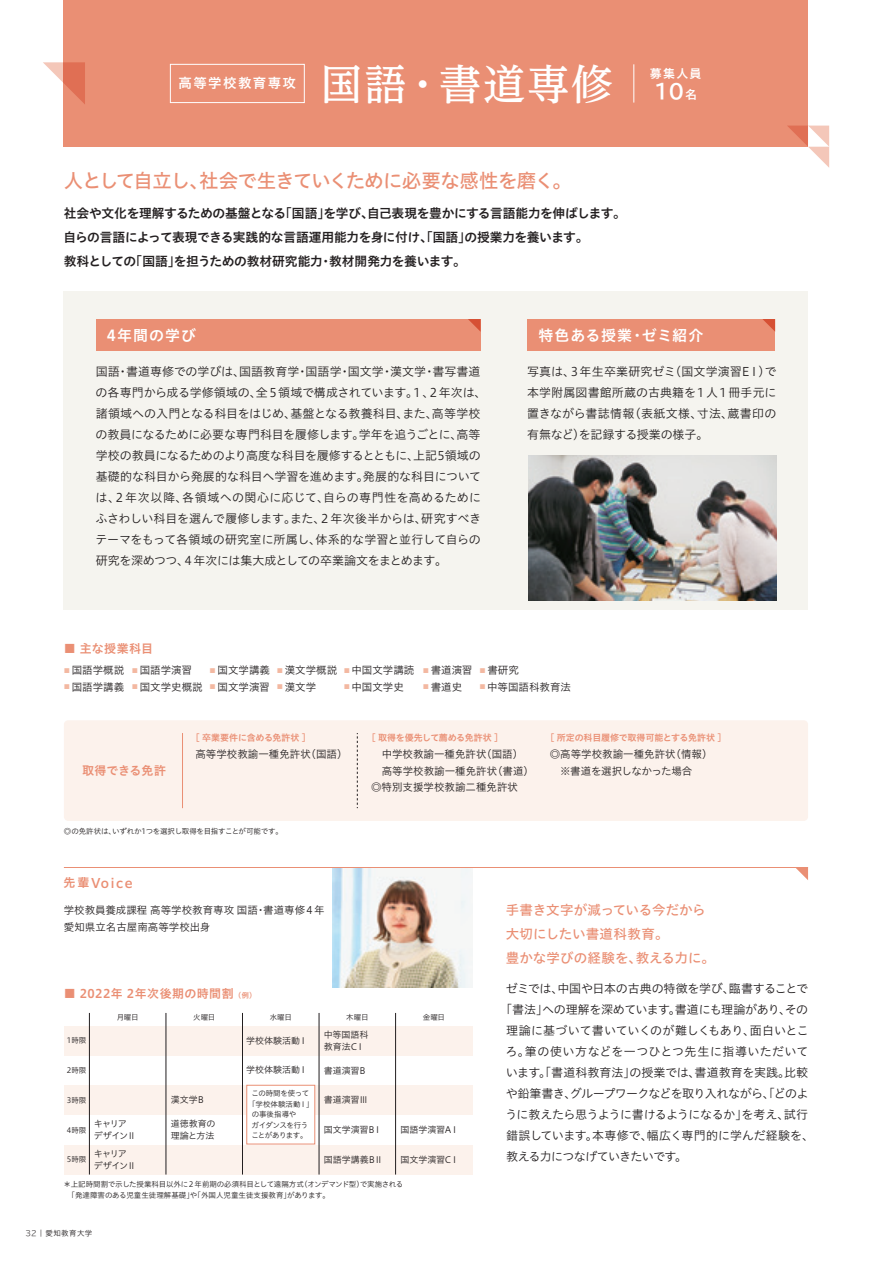
<style>
.page{position:relative;width:893px;height:1263px;background:#fff}
.page>*{position:absolute;margin:0;border:0;box-sizing:border-box;transform-origin:0 0}
.t1{font:500 42px "PUD Reimin Pr 6 N";letter-spacing:.045em;color:#fff}
.t2{font:19.5px "Hiragino UD Sans Std N W5";letter-spacing:-.045em;color:#ea8f74}
.t3{font:15px "Hiragino UD Sans Std N W6";letter-spacing:.045em;color:#fff}
.t4{font:15px "Hiragino UD Sans Std N W6";letter-spacing:.065em;color:#fff}
.t5{font:13.5px/24px "Hiragino UD Sans Std N W5";letter-spacing:.005em;color:#ea8f74}
.t6{font:13.5px "Hiragino UD Sans Std N W6";letter-spacing:.1em;color:#fff}
.t7{font:500 13.5px "Clarimo UDPE";letter-spacing:.12em;color:#ea8f74}
.t8{font:12.75px/24px "Hiragino UD Sans Std N W6";letter-spacing:-.03em;color:#231f20}
.t9{font:12px/21px "Hiragino UD Sans Std N W3";letter-spacing:-.015em;color:#231f20;text-align:justify}
.t10{font:12px "Hiragino UD Sans Std N W3";letter-spacing:-.05em;color:#231f20}
.t11{font:12px "Hiragino UD Sans Std N W3";letter-spacing:.005em;color:#231f20}
.t12{font:12px "Hiragino UD Sans Std N W3";letter-spacing:-.035em;color:#231f20}
.t13{font:12px "Hiragino UD Sans Std N W6";letter-spacing:.04em;color:#ea8f74}
.t14{font:12px "Hiragino UD Sans Std N W3";letter-spacing:.035em;color:#231f20}
.t15{font:12px "Hiragino UD Sans Std N W6";color:#ea8f74}
.t16{font:12px "Hiragino UD Sans Std N W6";color:#fff}
.t17{font:10.5px/16.5px "Hiragino UD Sans Std N W3";color:#231f20}
.t18{font:9px/12px "Hiragino UD Sans Std N W3";color:#231f20}
.t19{font:9px "Hiragino UD Sans Std N W6";letter-spacing:-.02em;color:#ea8f74}
.t20{font:9px/12px "Hiragino UD Sans Std N W3";letter-spacing:-.12em;color:#231f20}
.t21{font:7.5px/10.5px "Hiragino UD Sans Std N W3";letter-spacing:-.015em;color:#231f20}
.t22{font:7.5px "Hiragino UD Sans Std N W3";letter-spacing:-.06em;color:#231f20}
.t23{font:7.5px "Hiragino UD Sans Std N W3";letter-spacing:-.08em;color:#231f20}
.s1{font-family:"TBUD Go Std";font-weight:700;font-size:20.25px}
.s2{font-family:"Hiragino UD Sans Std N W6";font-weight:400;font-size:12px}
.s3{font-size:7.2px}
.s4{font-family:"TBUD Go Std Super";font-weight:300}
</style>
<div class="page">
<div style="left:64px;top:291px;width:744px;height:319px;background:#f5f4ef"></div>
<div style="left:64px;top:0;width:744px;height:147px;background:#ea8f74"></div>
<img style="left:333px;top:868px;width:139px;height:119px">
<svg style="left:796px;top:868px;width:12px;height:12px"></svg>
<div style="left:64px;top:1026px;width:408px;height:29px;background:#fcf2ec"></div>
<div style="left:64px;top:1085px;width:408px;height:30px;background:#fcf2ec"></div>
<div style="left:64px;top:1145px;width:408px;height:29px;background:#fcf2ec"></div>
<hr style="left:89px;top:1013px;width:1px;height:161px;background:#231f20">
<hr style="left:166px;top:1013px;width:1px;height:161px;background:#231f20">
<hr style="left:242px;top:1013px;width:1px;height:161px;background:#231f20">
<hr style="left:319px;top:1013px;width:1px;height:161px;background:#231f20">
<hr style="left:395px;top:1013px;width:1px;height:161px;background:#231f20">
<div style="left:64px;top:720px;width:744px;height:101px;background:#fcf2ec;border-radius:4px"></div>
<hr style="left:182px;top:733px;width:1px;height:75px;background:#ea8f74">
<svg style="left:357px;top:733px;width:1px;height:75px"></svg>
<hr style="left:64px;top:867px;width:744px;height:1px;background:#ea8f74">
<div style="left:247px;top:1085px;width:68px;height:59px;background:#fff"></div>
<div style="left:246px;top:1085px;width:69px;height:59px;border:1px solid #ea8f74"></div>
<div style="left:96px;top:319px;width:385px;height:32px;background:#ea8f74"></div>
<div style="left:527px;top:319px;width:248px;height:32px;background:#ea8f74"></div>
<img style="left:529px;top:455px;width:248px;height:145px">
<hr style="left:633px;top:64px;width:1px;height:39px;background:#fff">
<div style="left:170px;top:64px;width:135px;height:39px;border:1px solid #fff"></div>
<svg style="left:763px;top:319px;width:12px;height:13px"></svg>
<svg style="left:468px;top:319px;width:13px;height:13px"></svg>
<svg style="left:788px;top:126px;width:41px;height:42px"></svg>
<svg style="left:43px;top:62px;width:42px;height:43px"></svg>
<p class="t6" style="left:179px;top:73px;width:119px">高等学校教育専攻</p>
<h1 class="t1" style="left:321px;top:49px;width:378px">国語・書道専修 <span class="s1">10</span><span class="s2">名</span></h1>
<p class="t16" style="left:650px;top:64px;width:53px">募集人員</p>
<h2 class="t2" style="left:64px;top:166px;width:510px">人として自立し、社会で生きていくために必要な感性を磨く。</h2>
<p class="t8" style="left:64px;top:201px;width:564px">社会や文化を理解するための基盤となる「国語」を学び、自己表現を豊かにする言語能力を伸ばします。自らの言語によって表現できる実践的な言語運用能力を身に付け、「国語」の授業力を養います。<br>教科としての「国語」を担うための教材研究能力・教材開発力を養います。</p>
<p class="t4" style="left:107px;top:323px;width:91px">4年間の学び</p>
<p class="t3" style="left:538px;top:323px;width:167px">特色ある授業・ゼミ紹介</p>
<p class="t9" style="left:95px;top:360px;width:393px;text-align:left">国語・書道専修での学びは、国語教育学・国語学・国文学・漢文学・書写書道の各専門から成る学修領域の、全５領域で構成されています。１、２年次は、諸領域への入門となる科目をはじめ、基盤となる教養科目、また、高等学校の教員になるために必要な専門科目を履修します。学年を追うごとに、高等学校の教員になるためのより高度な科目を履修するとともに、上記5領域の基礎的な科目から発展的な科目へ学習を進めます。発展的な科目については、２年次以降、各領域への関心に応じて、自らの専門性を高めるためにふさわしい科目を選んで履修します。また、２年次後半からは、研究すべきテーマをもって各領域の研究室に所属し、体系的な学習と並行して自らの研究を深めつつ、４年次には集大成としての卒業論文をまとめます。</p>
<p class="t13" style="left:64px;top:639px;width:91px">■ 主な授業科目</p>
<p class="t9" style="left:527px;top:360px;width:251px">写真は、３年生卒業研究ゼミ（国文学演習EⅠ）で本学附属図書館所蔵の古典籍を１人１冊手元に置きながら書誌情報（表紙文様、寸法、蔵書印の有無など）を記録する授業の様子。</p>
<p class="t17" style="left:64px;top:661px;width:62px"><sup>■</sup> 国語学概説</p>
<p class="t17" style="left:64px;top:678px;width:62px"><sup>■</sup> 国語学講義</p>
<p class="t17" style="left:132px;top:661px;width:62px"><sup>■</sup> 国語学演習</p>
<p class="t17" style="left:132px;top:678px;width:72px"><sup>■</sup> 国文学史概説</p>
<p class="t17" style="left:210px;top:661px;width:62px"><sup>■</sup> 国文学講義</p>
<p class="t17" style="left:210px;top:678px;width:62px"><sup>■</sup> 国文学演習</p>
<p class="t17" style="left:344px;top:661px;width:72px"><sup>■</sup> 中国文学講読</p>
<p class="t17" style="left:344px;top:678px;width:62px"><sup>■</sup> 中国文学史</p>
<p class="t17" style="left:277px;top:661px;width:62px"><sup>■</sup> 漢文学概説</p>
<p class="t17" style="left:277px;top:678px;width:41px"><sup>■</sup> 漢文学</p>
<p class="t17" style="left:423px;top:661px;width:51px"><sup>■</sup> 書道演習</p>
<p class="t17" style="left:423px;top:678px;width:41px"><sup>■</sup> 書道史</p>
<p class="t17" style="left:479px;top:661px;width:41px"><sup>■</sup> 書研究</p>
<p class="t17" style="left:479px;top:678px;width:93px"><sup>■</sup> 中等国語科教育法</p>
<p class="t15" style="left:82px;top:761px;width:85px">取得できる免許</p>
<p class="t19" style="left:191px;top:730px;width:122px">［ 卒業要件に含める免許状 ］</p>
<p class="t17" style="left:195px;top:745px;width:154px">高等学校教諭一種免許状（国語）</p>
<p class="t21" style="left:64px;top:825px;width:221px">◎の免許状は、いずれか1つを選択し取得を目指すことが可能です。</p>
<p class="t7" style="left:64px;top:872px;width:71px"><span class="s2">先輩</span>Voice</p>
<p class="t17" style="left:64px;top:901px;width:262px">学校教員養成課程 高等学校教育専攻 国語・書道専修４年愛知県立名古屋南高等学校出身</p>
<p class="t19" style="left:367px;top:730px;width:138px">［ 取得を優先して薦める免許状 ］</p>
<p class="t17" style="left:371px;top:745px;width:164px">　中学校教諭一種免許状（国語）　高等学校教諭一種免許状（書道）◎特別支援学校教諭二種免許状</p>
<p class="t19" style="left:545px;top:730px;width:183px">［ 所定の科目履修で取得可能とする免許状 ］</p>
<p class="t17" style="left:550px;top:745px;width:164px">◎高等学校教諭一種免許状（情報）　※書道を選択しなかった場合</p>
<p class="t5" style="left:506px;top:897px;width:211px">手書き文字が減っている今だから大切にしたい書道科教育。<br>豊かな学びの経験を、教える力に。</p>
<p class="t13" style="left:64px;top:984px;width:194px">■ 2022年 2年次後期の時間割 <span class="s3">（例）</span></p>
<p class="t21" style="left:117px;top:1011px;width:23px">月曜日</p>
<p class="t21" style="left:193px;top:1011px;width:24px">火曜日</p>
<p class="t21" style="left:270px;top:1011px;width:24px">水曜日</p>
<p class="t21" style="left:346px;top:1011px;width:24px">木曜日</p>
<p class="t21" style="left:423px;top:1011px;width:24px">金曜日</p>
<p class="t21" style="left:67px;top:1035px;width:21px">1時限</p>
<p class="t18" style="left:324px;top:1028px;width:46px">中等国語科教育法CⅠ</p>
<p class="t21" style="left:67px;top:1064px;width:21px">2時限</p>
<p class="t18" style="left:324px;top:1064px;width:43px">書道演習B</p>
<p class="t18" style="left:246px;top:1034px;width:63px">学校体験活動Ⅰ</p>
<p class="t18" style="left:246px;top:1063px;width:63px">学校体験活動Ⅰ</p>
<p class="t21" style="left:251px;top:1088px;width:59px">この時間を使って</p>
<p class="t21" style="left:248px;top:1098px;width:67px">「学校体験活動Ⅰ」</p>
<p class="t21" style="left:252px;top:1109px;width:46px">の事後指導や</p>
<p class="t22" style="left:252px;top:1119px;width:58px">ガイダンスを行う</p>
<p class="t23" style="left:251px;top:1130px;width:58px">ことがあります。</p>
<p class="t21" style="left:67px;top:1094px;width:21px">3時限</p>
<p class="t18" style="left:324px;top:1093px;width:46px">書道演習Ⅲ</p>
<p class="t18" style="left:324px;top:1123px;width:60px">国文学演習BⅠ</p>
<p class="t18" style="left:324px;top:1153px;width:61px">国語学講義BⅡ</p>
<p class="t18" style="left:171px;top:1093px;width:35px">漢文学B</p>
<p class="t18" style="left:171px;top:1117px;width:46px">道徳教育の理論と方法</p>
<p class="t21" style="left:67px;top:1124px;width:21px">4時限</p>
<p class="t20" style="left:94px;top:1117px;width:44px">キャリアデザインⅡ</p>
<p class="t20" style="left:94px;top:1147px;width:44px">キャリアデザインⅡ</p>
<p class="t18" style="left:400px;top:1123px;width:60px">国語学演習AⅠ</p>
<p class="t21" style="left:67px;top:1154px;width:21px">5時限</p>
<p class="t18" style="left:400px;top:1153px;width:60px">国文学演習CⅠ</p>
<p class="t21" style="left:64px;top:1178px;width:341px">＊上記時間割で示した授業科目以外に２年前期の必須科目として遠隔方式（オンデマンド型）で実施される　「発達障害のある児童生徒理解基礎」や「外国人児童生徒支援教育」があります。</p>
<p class="t21" style="left:26px;top:1227px;width:68px"><span class="s4">32</span> | 愛知教育大学</p>
<p class="t9" style="left:506px;top:977px;width:304px">ゼミでは、中国や日本の古典の特徴を学び、臨書することで</p>
<p class="t9" style="left:500px;top:998px;width:310px">「書法」への理解を深めています。書道にも理論があり、その</p>
<p class="t9" style="left:506px;top:1019px;width:304px">理論に基づいて書いていくのが難しくもあり、面白いとこ</p>
<p class="t14" style="left:506px;top:1042px;width:304px">ろ。筆の使い方などを一つひとつ先生に指導いただいて</p>
<p class="t11" style="left:506px;top:1063px;width:304px">います。「書道科教育法」の授業では、書道教育を実践。比較</p>
<p class="t10" style="left:506px;top:1084px;width:304px">や鉛筆書き、グループワークなどを取り入れながら、「どのよ</p>
<p class="t12" style="left:505px;top:1105px;width:304px">うに教えたら思うように書けるようになるか」を考え、試行</p>
<p class="t9" style="left:506px;top:1124px;width:309px">錯誤しています。本専修で、幅広く専門的に学んだ経験を、</p>
<p class="t10" style="left:506px;top:1147px;width:183px">教える力につなげていきたいです。</p>
</div>
